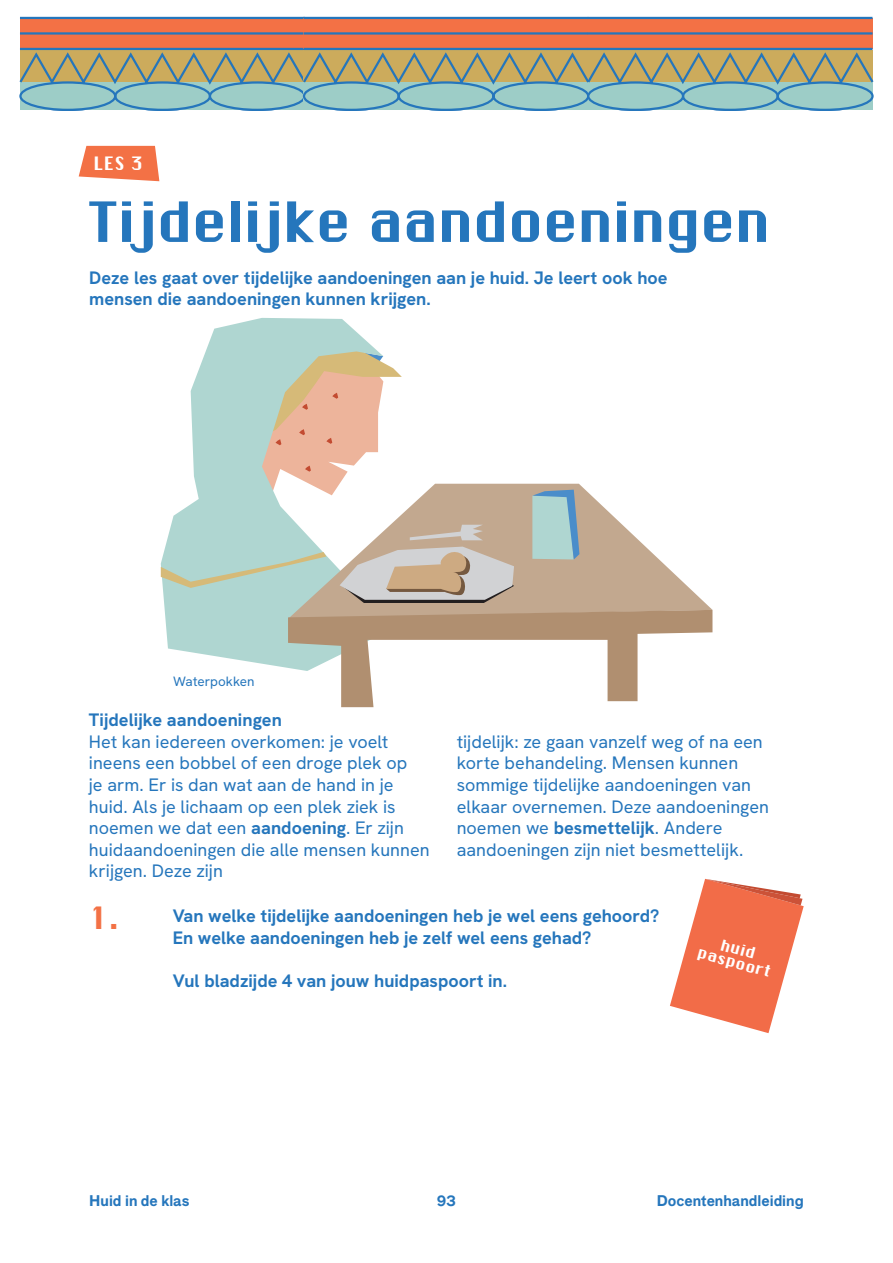
<style>
.page{position:relative;width:893px;height:1263px;background:#fff}
.page>*{position:absolute;margin:0;border:0;box-sizing:border-box;transform-origin:0 0}
.t1{font:54px "Chicago FLF";letter-spacing:-.02em;color:#2576bc}
.t2{font:18px/21.6px "HK Grotesk";color:#2576bc}
.t3{font:700 18px/21.6px "HK Grotesk";color:#2576bc}
.t4{font:18px "Chicago FLF";color:#fff}
.t5{font:700 15px "F Grotesk";color:#2576bc}
.t6{font:700 15px "HK Grotesk";color:#2576bc}
.t7{font:15px/13.5px "Chicago FLF";color:#fff;text-align:center}
.t8{font:13.5px "HK Grotesk";color:#2576bc}
.s1{font-weight:700}
.s2{font-family:"Chicago FLF";font-weight:400;font-size:30px;color:#f37145}
.s3{font-family:"HK Grotesk"}
</style>
<div class="page">
<svg style="left:19px;top:16px;width:855px;height:95px;background:#b09c83"></svg>
<svg style="left:163px;top:318px;width:203px;height:350px;fill:#afd6d1"></svg>
<svg style="left:224px;top:341px;width:178px;height:154px"></svg>
<svg style="left:161px;top:552px;width:127px;height:36px;background:#b5d1c3"></svg>
<svg style="left:79px;top:146px;width:80px;height:35px;background:#f4825b"></svg>
<svg style="left:288px;top:484px;width:424px;height:126px;fill:#c2a88f"></svg>
<svg style="left:288px;top:610px;width:424px;height:97px"></svg>
<svg style="left:410px;top:525px;width:73px;height:15px"></svg>
<svg style="left:340px;top:547px;width:174px;height:56px;background:#c3b7ab"></svg>
<svg style="left:532px;top:490px;width:47px;height:69px;background:#9cc4ca"></svg>
<svg style="left:670px;top:879px;width:134px;height:154px"></svg>
<p class="t4" style="left:93px;top:152px;width:51px">LES 3</p>
<h1 class="t1" style="left:89px;top:189px;width:683px">Tijdelijke aandoeningen</h1>
<p class="t3" style="left:89px;top:266px;width:580px">Deze les gaat over tijdelijke aandoeningen aan je huid. Je leert ook hoe mensen die aandoeningen kunnen krijgen.</p>
<p class="t8" style="left:173px;top:672px;width:83px">Waterpokken</p>
<p class="t3" style="left:89px;top:709px;width:194px">Tijdelijke aandoeningen</p>
<p class="t2" style="left:89px;top:730px;width:342px">Het kan iedereen overkomen: je voelt ineens een bobbel of een droge plek op<br>je arm. Er is dan wat aan de hand in je huid. Als je lichaam op een plek ziek is noemen we dat een <span class="s1">aandoening</span>. Er zijn huidaandoeningen die alle mensen kunnen krijgen. Deze zijn</p>
<p class="t2" style="left:457px;top:730px;width:314px">tijdelijk: ze gaan vanzelf weg of na een korte behandeling. Mensen kunnen sommige tijdelijke aandoeningen van elkaar overnemen. Deze aandoeningen noemen we <span class="s1">besmettelijk</span>. Andere aandoeningen zijn niet besmettelijk.</p>
<p class="t3" style="left:173px;top:905px;width:488px;text-indent:-84px"><span class="s2">1.</span> Van welke tijdelijke aandoeningen heb je wel eens gehoord?<br>En welke aandoeningen heb je zelf wel eens gehad?</p>
<p class="t3" style="left:173px;top:970px;width:336px">Vul bladzijde 4 van jouw huidpaspoort in.</p>
<p class="t7" style="left:704px;top:932px;width:77px;rotate:16deg">huid paspoort</p>
<p class="t6" style="left:89px;top:1194px;width:101px">Huid in de klas</p>
<p class="t5" style="left:437px;top:1191px;width:20px">93<span class="s3">12</span></p>
<p class="t5" style="left:657px;top:1191px;width:148px">Docentenhandleiding</p>
<p class="t5" style="left:89px;top:1191px;width:102px">Huid in de klas</p>
<p class="t6" style="left:734px;top:1194px;width:71px">Groep 7/8</p>
</div>
